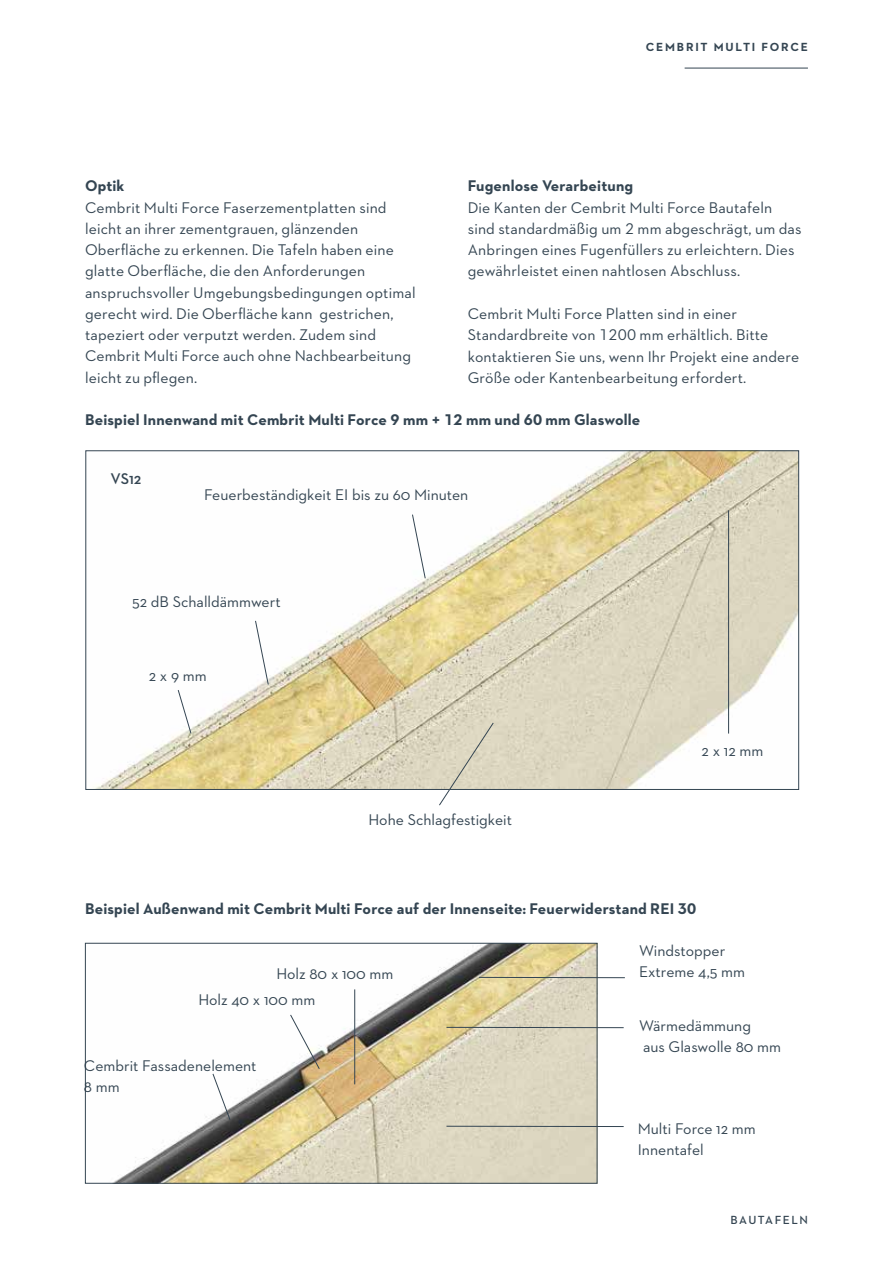
<style>
.page{position:relative;width:893px;height:1263px;background:#fff}
.page>*{position:absolute;margin:0;border:0;box-sizing:border-box;transform-origin:0 0}
.t1{font:15.75px/21.3px "Neutraface 2 Text";letter-spacing:.01em;color:#344552}
.t2{font:700 15.75px "Neutraface 2 Text";letter-spacing:.01em;color:#344552}
.t3{font:600 15.75px "Neutraface 2 Text";color:#344552}
.t4{font:700 12px "Neutraface 2 Text";letter-spacing:.15em;color:#344552}
.t5{font:600 12px "Neutraface 2 Text";letter-spacing:.125em;color:#344552}
</style>
<div class="page">
<hr style="left:685px;top:68px;width:123px;height:1px;background:#344552">
<img style="left:115px;top:945px;width:480px;height:236px">
<div style="left:85px;top:943px;width:512px;height:240px;border:1px solid #344552"></div>
<img style="left:95px;top:452px;width:702px;height:336px">
<svg style="left:412px;top:514px;width:14px;height:65px"></svg>
<svg style="left:438px;top:722px;width:56px;height:84px"></svg>
<svg style="left:212px;top:1073px;width:19px;height:48px"></svg>
<svg style="left:255px;top:620px;width:14px;height:65px"></svg>
<svg style="left:290px;top:1014px;width:30px;height:56px"></svg>
<hr style="left:354px;top:989px;width:1px;height:95px;background:#344552">
<hr style="left:479px;top:977px;width:146px;height:1px;background:#344552">
<hr style="left:446px;top:1027px;width:178px;height:1px;background:#344552">
<hr style="left:446px;top:1126px;width:178px;height:1px;background:#344552">
<svg style="left:177px;top:689px;width:15px;height:45px"></svg>
<hr style="left:728px;top:510px;width:1px;height:223px;background:#344552">
<p class="t2" style="left:85px;top:176px;width:41px">Optik</p>
<p class="t1" style="left:85px;top:196px;width:332px">Cembrit Multi Force Faserzementplatten sind leicht an ihrer zementgrauen, glänzenden Oberfläche zu erkennen. Die Tafeln haben eine glatte Oberfläche, die den Anforderungen anspruchsvoller Umgebungsbedingungen optimal gerecht wird. Die Oberfläche kann gestrichen, tapeziert oder verputzt werden. Zudem sind Cembrit Multi Force auch ohne Nachbearbeitung leicht zu pflegen.</p>
<p class="t4" style="left:646px;top:39px;width:164px">CEMBRIT MULTI FORCE</p>
<p class="t2" style="left:468px;top:176px;width:167px">Fugenlose Verarbeitung</p>
<p class="t1" style="left:468px;top:196px;width:335px">Die Kanten der Cembrit Multi Force Bautafeln sind standardmäßig um 2 mm abgeschrägt, um das Anbringen eines Fugenfüllers zu erleichtern. Dies gewährleistet einen nahtlosen Abschluss.</p>
<p class="t1" style="left:468px;top:303px;width:333px">Cembrit Multi Force Platten sind in einer Standardbreite von 1200 mm erhältlich. Bitte kontaktieren Sie uns, wenn Ihr Projekt eine andere Größe oder Kantenbearbeitung erfordert.</p>
<p class="t2" style="left:85px;top:410px;width:557px">Beispiel Innenwand mit Cembrit Multi Force 9 mm + 12 mm und 60 mm Glaswolle</p>
<p class="t3" style="left:111px;top:469px;width:32px">VS12</p>
<p class="t1" style="left:204px;top:484px;width:266px">Feuerbeständigkeit EI bis zu 60 Minuten</p>
<p class="t1" style="left:132px;top:590px;width:150px">52 dB Schalldämmwert</p>
<p class="t1" style="left:149px;top:665px;width:59px">2 x 9 mm</p>
<p class="t1" style="left:368px;top:808px;width:145px">Hohe Schlagfestigkeit</p>
<p class="t1" style="left:702px;top:740px;width:63px">2 x 12 mm</p>
<p class="t2" style="left:85px;top:899px;width:613px">Beispiel Außenwand mit Cembrit Multi Force auf der Innenseite: Feuerwiderstand REI 30</p>
<p class="t1" style="left:198px;top:960px;width:196px;line-height:25.8px;text-indent:78px">Holz 80 x 100 mm<br>Holz 40 x 100 mm</p>
<p class="t1" style="left:84px;top:1055px;width:174px">Cembrit Fassadenelement<br>8 mm</p>
<p class="t1" style="left:639px;top:940px;width:107px">Windstopper<br>Extreme 4,5 mm</p>
<p class="t1" style="left:639px;top:1015px;width:143px">Wärmedämmung<br>aus Glaswolle 80 mm</p>
<p class="t1" style="left:638px;top:1117px;width:119px">Multi Force 12 mm<br>Innentafel</p>
<p class="t5" style="left:731px;top:1213px;width:79px">BAUTAFELN</p>
</div>
